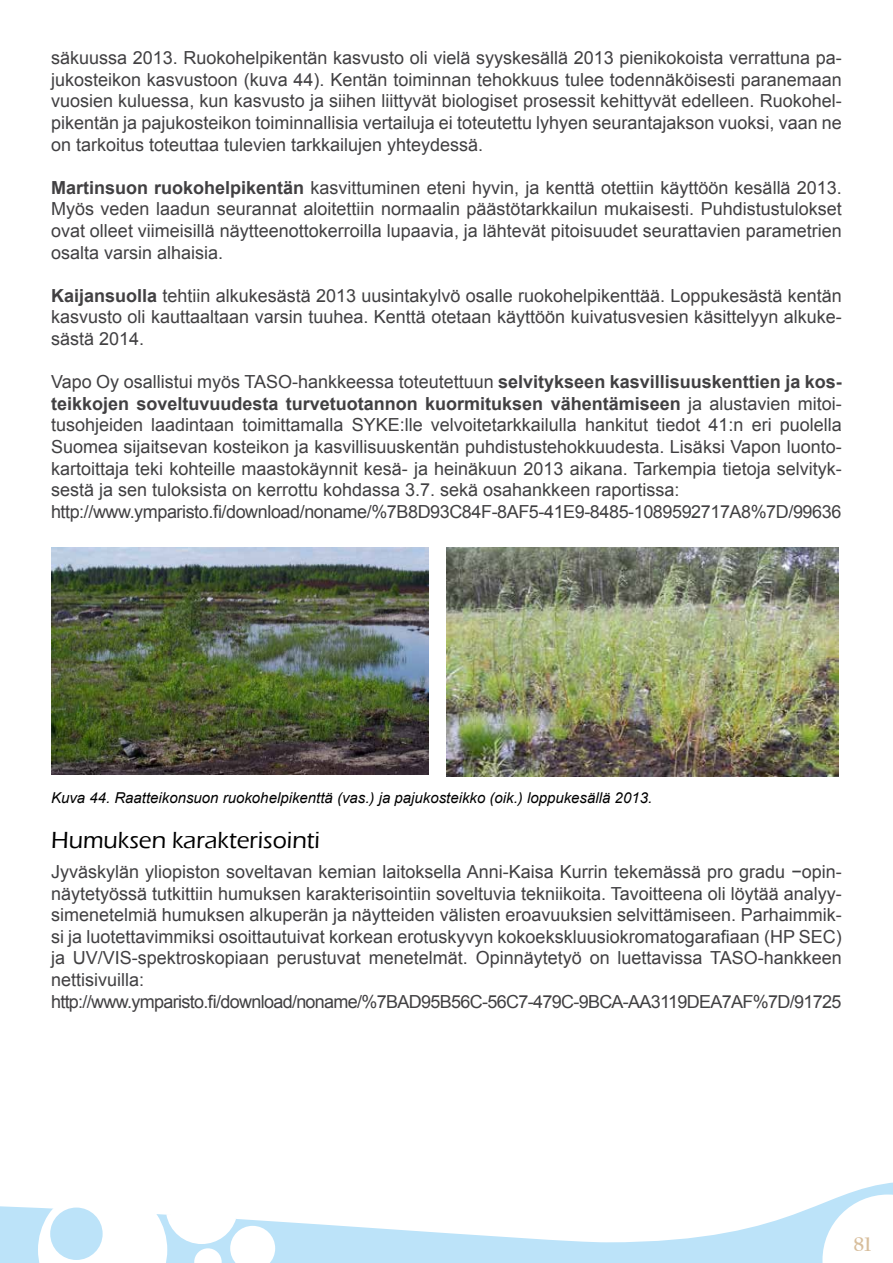
<style>
.page{position:relative;width:893px;height:1263px;background:#fff}
.page>*{position:absolute;margin:0;border:0;box-sizing:border-box;transform-origin:0 0}
.t1{font:500 24px "Eras ITC";color:#000}
.t2{font:700 21px "Californian FB";color:#d8be9c}
.t3{font:18px/21.6px "Arial";color:#414042;text-align:justify}
.t4{font:italic 15px "Arial";color:#000}
.s1{font-weight:700}
</style>
<div class="page">
<svg style="left:1px;top:1182px;width:892px;height:81px"></svg>
<svg style="left:38px;top:1201px;width:237px;height:62px"></svg>
<div style="left:50px;top:1207px;width:53px;height:53px;background:#bce3f9;border-radius:50%"></div>
<svg style="left:822px;top:1194px;width:71px;height:69px"></svg>
<svg style="left:0;top:1206px;width:1px;height:57px"></svg>
<img style="left:51px;top:547px;width:377px;height:228px">
<img style="left:446px;top:547px;width:393px;height:229px">
<p class="t3" style="left:51px;top:47px;width:792px">säkuussa 2013. Ruokohelpikentän kasvusto oli vielä syyskesällä 2013 pienikokoista verrattuna pa&shy;jukosteikon kasvustoon (kuva 44). Kentän toiminnan tehokkuus tulee todennäköisesti paranemaan vuosien kuluessa, kun kasvusto ja siihen liittyvät biologiset prosessit kehittyvät edelleen. Ruokohel&shy;pikentän ja pajukosteikon toiminnallisia vertailuja ei toteutettu lyhyen seurantajakson vuoksi, vaan ne on tarkoitus toteuttaa tulevien tarkkailujen yhteydessä.</p>
<p class="t3" style="left:51px;top:176px;width:792px"><span class="s1">Martinsuon ruokohelpikentän</span> kasvittuminen eteni hyvin, ja kenttä otettiin käyttöön kesällä 2013.<br>Myös veden laadun seurannat aloitettiin normaalin päästötarkkailun mukaisesti. Puhdistustulokset ovat olleet viimeisillä näytteenottokerroilla lupaavia, ja lähtevät pitoisuudet seurattavien parametrien osalta varsin alhaisia.</p>
<p class="t3" style="left:51px;top:284px;width:792px"><span class="s1">Kaijansuolla</span> tehtiin alkukesästä 2013 uusintakylvö osalle ruokohelpikenttää. Loppukesästä kentän kasvusto oli kauttaaltaan varsin tuuhea. Kenttä otetaan käyttöön kuivatusvesien käsittelyyn alkuke&shy;sästä 2014.</p>
<p class="t3" style="left:51px;top:371px;width:792px;text-align:left">Vapo Oy osallistui myös TASO-hankkeessa toteutettuun <span class="s1">selvitykseen kasvillisuuskenttien ja kos&shy;teikkojen soveltuvuudesta turvetuotannon kuormituksen vähentämiseen</span> ja alustavien mitoi&shy;tusohjeiden laadintaan toimittamalla SYKE:lle velvoitetarkkailulla hankitut tiedot 41:n eri puolella Suomea sijaitsevan kosteikon ja kasvillisuuskentän puhdistustehokkuudesta. Lisäksi Vapon luonto&shy;kartoittaja teki kohteille maastokäynnit kesä- ja heinäkuun 2013 aikana. Tarkempia tietoja selvityk&shy;sestä ja sen tuloksista on kerrottu kohdassa 3.7. sekä osahankkeen raportissa: http://www.ymparisto.fi/download/noname/%7B8D93C84F-8AF5-41E9-8485-1089592717A8%7D/99636</p>
<p class="t4" style="left:51px;top:788px;width:603px">Kuva 44. Raatteikonsuon ruokohelpikenttä (vas.) ja pajukosteikko (oik.) loppukesällä 2013.</p>
<h1 class="t1" style="left:51px;top:826px;width:270px">Humuksen karakterisointi</h1>
<p class="t3" style="left:51px;top:861px;width:792px;text-align:left">Jyväskylän yliopiston soveltavan kemian laitoksella Anni-Kaisa Kurrin tekemässä pro gradu −opin&shy;näytetyössä tutkittiin humuksen karakterisointiin soveltuvia tekniikoita. Tavoitteena oli löytää analyy&shy;simenetelmiä humuksen alkuperän ja näytteiden välisten eroavuuksien selvittämiseen. Parhaimmik&shy;si ja luotettavimmiksi osoittautuivat korkean erotuskyvyn kokoekskluusiokromatogarafiaan (HP SEC) ja UV/VIS-spektroskopiaan perustuvat menetelmät. Opinnäytetyö on luettavissa TASO-hankkeen nettisivuilla: http://www.ymparisto.fi/download/noname/%7BAD95B56C-56C7-479C-9BCA-AA3119DEA7AF%7D/91725</p>
<p class="t2" style="left:853px;top:1232px;width:20px">81</p>
</div>
